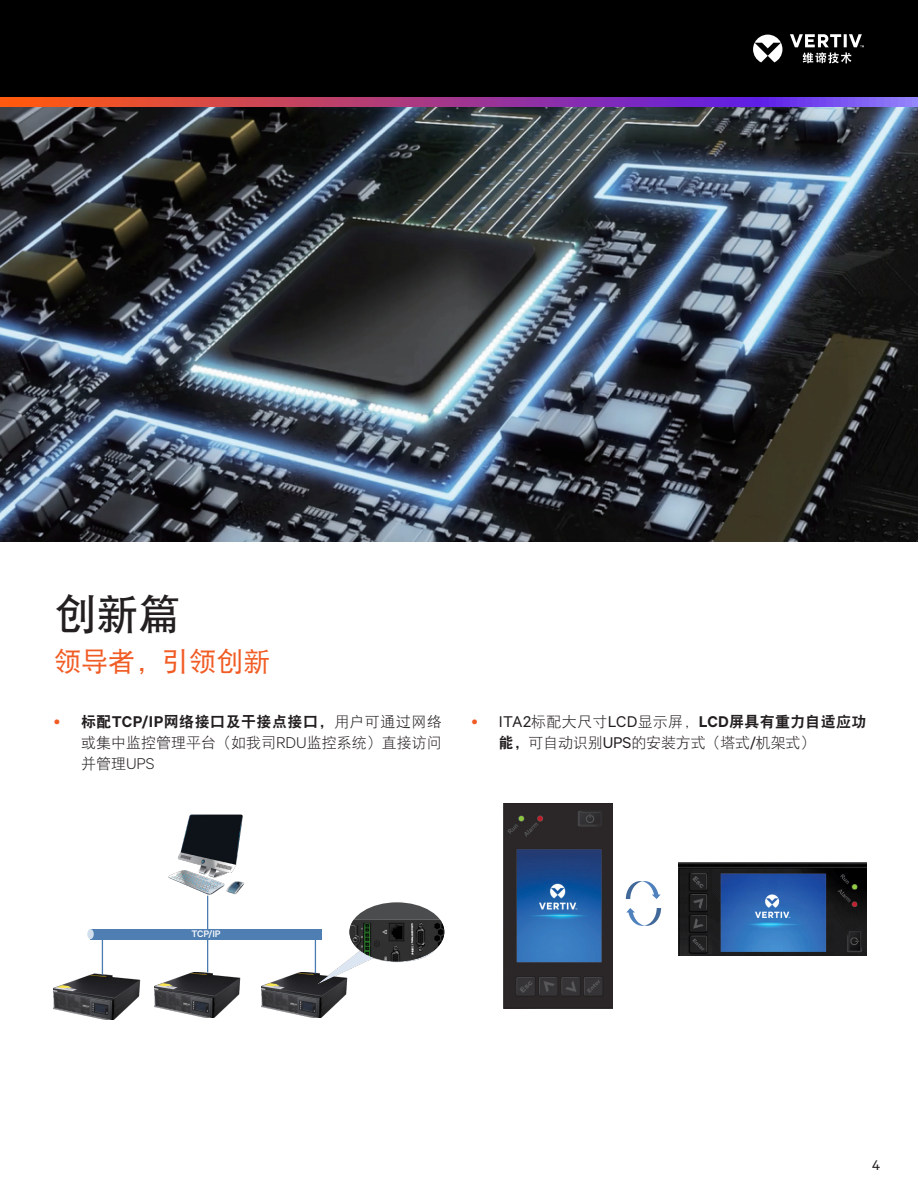
<style>
.page{position:relative;width:918px;height:1188px;background:#fff}
.page>*{position:absolute;margin:0;border:0;box-sizing:border-box;transform-origin:0 0}
.t1{font:42px "DF Hei GB W7";color:#231f20}
.t2{font:27px "DF Hei GB W5";color:#f15b24}
.t3{font:15px/21px "DF Hei GB W3";color:#231f20;text-align:justify}
.t4{font:13.5px "Calibre";color:#231f20}
.t5{font:500 9.15px "Calibre";color:#fff}
.s1{font-family:"Calibre";font-weight:600;font-size:13.5px;color:#f15b24}
.s2{font-family:"DF Hei GB W9"}
.s3{font-family:"Calibre";font-weight:600}
.s4{font-family:"Calibre";font-weight:300}
.s5{font-family:"Calibre"}
</style>
<div class="page">
<div style="left:0;top:0;width:918px;height:98px;background:#000"></div>
<svg style="left:0;top:98px;width:918px;height:10px;background:#9c4085"></svg>
<svg style="left:753px;top:34px;width:111px;height:29px"></svg>
<img style="left:168px;top:814px;width:77px;height:84px">
<img style="left:53px;top:974px;width:88px;height:45px">
<img style="left:154px;top:972px;width:87px;height:46px">
<img style="left:261px;top:972px;width:86px;height:46px">
<img style="left:309px;top:903px;width:136px;height:82px">
<div style="left:349px;top:902px;width:95px;height:60px;background:#4b4c4d;border-radius:50%"></div>
<img style="left:349px;top:912px;width:95px;height:50px">
<svg style="left:626px;top:881px;width:35px;height:18px"></svg>
<svg style="left:626px;top:908px;width:35px;height:18px"></svg>
<img style="left:503px;top:804px;width:109px;height:204px">
<img style="left:678px;top:863px;width:189px;height:93px">
<img style="left:0;top:108px;width:918px;height:434px">
<div style="left:90px;top:929px;width:232px;height:10px;background:#4f7eb2"></div>
<div style="left:87px;top:929px;width:7px;height:10px;background:#d0dfeb;border-radius:50%"></div>
<hr style="left:102px;top:939px;width:1px;height:35px;background:#4b7cb0">
<hr style="left:207px;top:939px;width:1px;height:33px;background:#4b7cb0">
<hr style="left:207px;top:896px;width:1px;height:33px;background:#4b7cb0">
<hr style="left:315px;top:939px;width:1px;height:34px;background:#4b7cb0">
<p class="t1" style="left:54px;top:591px;width:127px">创新篇</p>
<p class="t2" style="left:54px;top:647px;width:217px">领导者，引领创新</p>
<p class="t3" style="left:81px;top:711px;width:362px;text-indent:-27px"><span class="s1">•</span> <span class="s2">标配</span><span class="s3">TCP/IP</span><span class="s2">网络接口及干接点接口，</span>用户可通过网络或集中监控管理平台（如我司<span class="s4">RDU</span>监控系统）直接访问并管理<span class="s4">UPS</span></p>
<p class="t3" style="left:499px;top:711px;width:369px;text-indent:-27px"><span class="s1">•</span> <span class="s5">ITA2</span>标配大尺寸<span class="s5">LCD</span>显示屏，<span class="s3">LCD</span><span class="s2">屏具有重力自适应功能，</span>可自动识别<span class="s5">UPS</span>的安装方式（塔式<span class="s5">/</span>机架式）</p>
<p class="t5" style="left:191px;top:928px;width:31px">TCP/IP</p>
<p class="t4" style="left:872px;top:1156px;width:10px">4</p>
</div>
